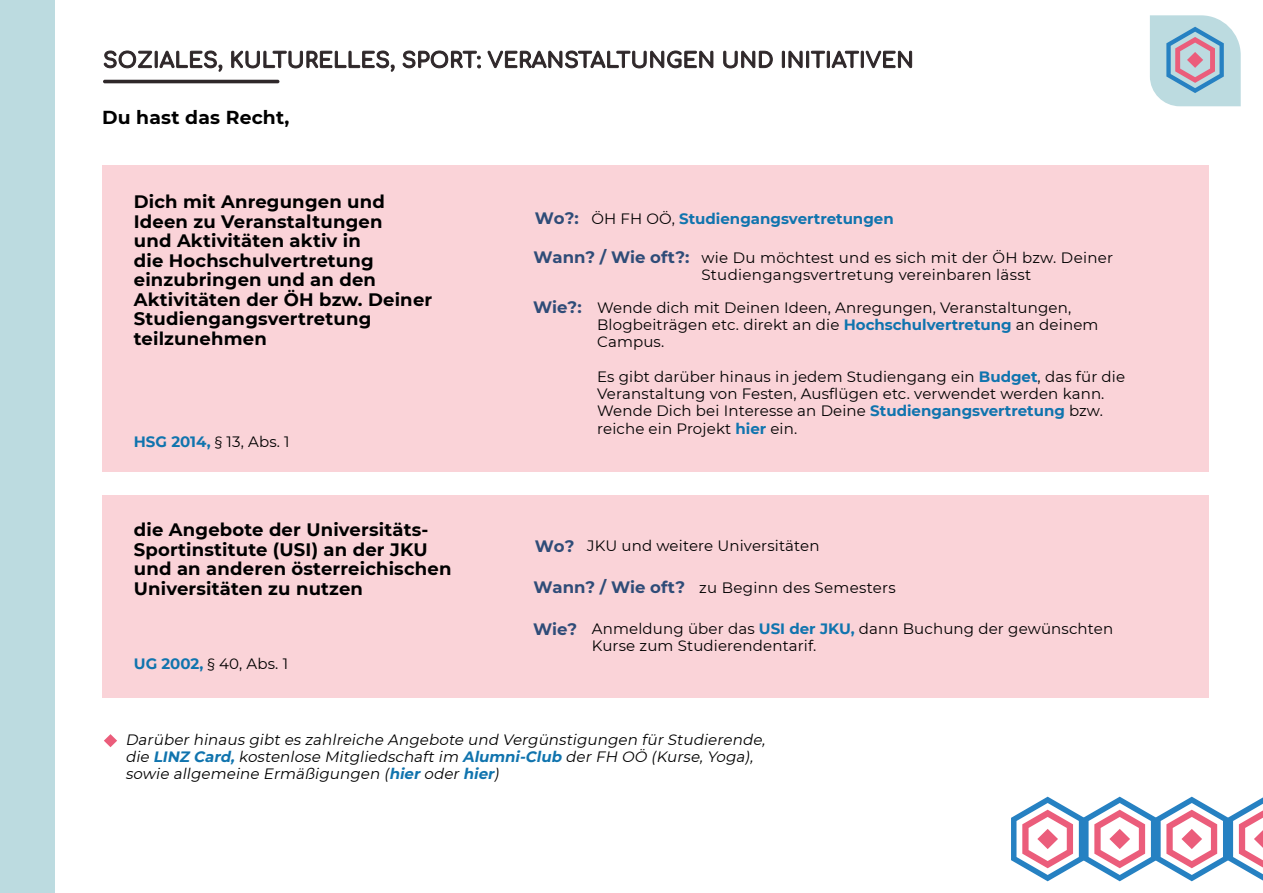
<style>
.page{position:relative;width:1263px;height:893px;background:#fff}
.page>*{position:absolute;margin:0;border:0;box-sizing:border-box;transform-origin:0 0}
.t1{font:700 18.75px "Montserrat";letter-spacing:.01em;color:#000}
.t2{font:700 18px/19.5px "Montserrat";letter-spacing:.01em;color:#000}
.t3{font:700 16.5px "Montserrat";color:#2f4c78}
.t4{font:15px/17.2px "Montserrat";letter-spacing:.01em;color:#000}
.t5{font:italic 15px/17.2px "Montserrat";color:#000}
.t6{font:700 15px "Montserrat";color:#1074ae}
.s1{font-weight:700;color:#1074ae}
.s2{font-weight:400;color:#000}
</style>
<div class="page">
<div style="left:102px;top:166px;width:1107px;height:306px;background:#fad3d8"></div>
<div style="left:102px;top:495px;width:1107px;height:202px;background:#fad3d8"></div>
<hr style="left:103px;top:80px;width:176px;height:3px;background:#2f282a;border-radius:2px">
<div style="left:0;top:0;width:54px;height:893px;background:#bcdbe0"></div>
<svg style="left:103px;top:50px;width:809px;height:22px"></svg>
<svg style="left:1150px;top:15px;width:91px;height:91px;background:#b6c9d6"></svg>
<svg style="left:1011px;top:797px;width:252px;height:84px"></svg>
<svg style="left:104px;top:734px;width:13px;height:13px"></svg>
<p class="t1" style="left:102px;top:104px;width:189px">Du hast das Recht,</p>
<p class="t2" style="left:134px;top:191px;width:300px">Dich mit Anregungen und<br>Ideen zu Veranstaltungen<br>und Aktivitäten aktiv in<br>die Hochschulvertretung einzubringen und an den<br>Aktivitäten der ÖH bzw. Deiner<br>Studiengangsvertretung teilzunehmen</p>
<p class="t4" style="left:134px;top:433px;width:157px"><span class="s1">HSG 2014,</span> § 13, Abs. 1</p>
<p class="t2" style="left:134px;top:519px;width:319px">die Angebote der Universitäts-<br>Sportinstitute (USI) an der JKU und an anderen österreichischen<br>Universitäten zu nutzen</p>
<p class="t4" style="left:134px;top:655px;width:156px"><span class="s1">UG 2002,</span> § 40, Abs. 1</p>
<p class="t3" style="left:535px;top:206px;width:46px">Wo?:</p>
<p class="t6" style="left:591px;top:208px;width:304px"><span class="s2">ÖH FH OÖ,</span> Studiengangsvertretungen</p>
<p class="t3" style="left:533px;top:245px;width:158px">Wann? / Wie oft?:</p>
<p class="t4" style="left:701px;top:248px;width:413px">wie Du möchtest und es sich mit der ÖH bzw. Deiner<br>Studiengangsvertretung vereinbaren lässt</p>
<p class="t3" style="left:533px;top:295px;width:50px">Wie?:</p>
<p class="t4" style="left:597px;top:298px;width:503px">Wende dich mit Deinen Ideen, Anregungen, Veranstaltungen,<br>Blogbeiträgen etc. direkt an die <span class="s1">Hochschulvertretung</span> an deinem<br>Campus.</p>
<p class="t4" style="left:597px;top:367px;width:529px">Es gibt darüber hinaus in jedem Studiengang ein <span class="s1">Budget</span>, das für die Veranstaltung von Festen, Ausflügen etc. verwendet werden kann.<br>Wende Dich bei Interesse an Deine <span class="s1">Studiengangsvertretung</span> bzw. reiche ein Projekt <span class="s1">hier</span> ein.</p>
<p class="t3" style="left:535px;top:534px;width:41px">Wo?</p>
<p class="t4" style="left:587px;top:537px;width:234px">JKU und weitere Universitäten</p>
<p class="t3" style="left:533px;top:575px;width:153px">Wann? / Wie oft?</p>
<p class="t4" style="left:699px;top:578px;width:198px">zu Beginn des Semesters</p>
<p class="t3" style="left:533px;top:617px;width:46px">Wie?</p>
<p class="t4" style="left:592px;top:620px;width:523px">Anmeldung über das <span class="s1">USI der JKU,</span> dann Buchung der gewünschten<br>Kurse zum Studierendentarif.</p>
<p class="t5" style="left:125px;top:730px;width:645px">Darüber hinaus gibt es zahlreiche Angebote und Vergünstigungen für Studierende, die <span class="s1">LINZ Card,</span>kostenlose Mitgliedschaft im <span class="s1">Alumni-Club</span> der FH OÖ (Kurse,Yoga), sowie allgemeine Ermäßigungen (<span class="s1">hier</span>oder <span class="s1">hier</span>)</p>
</div>
